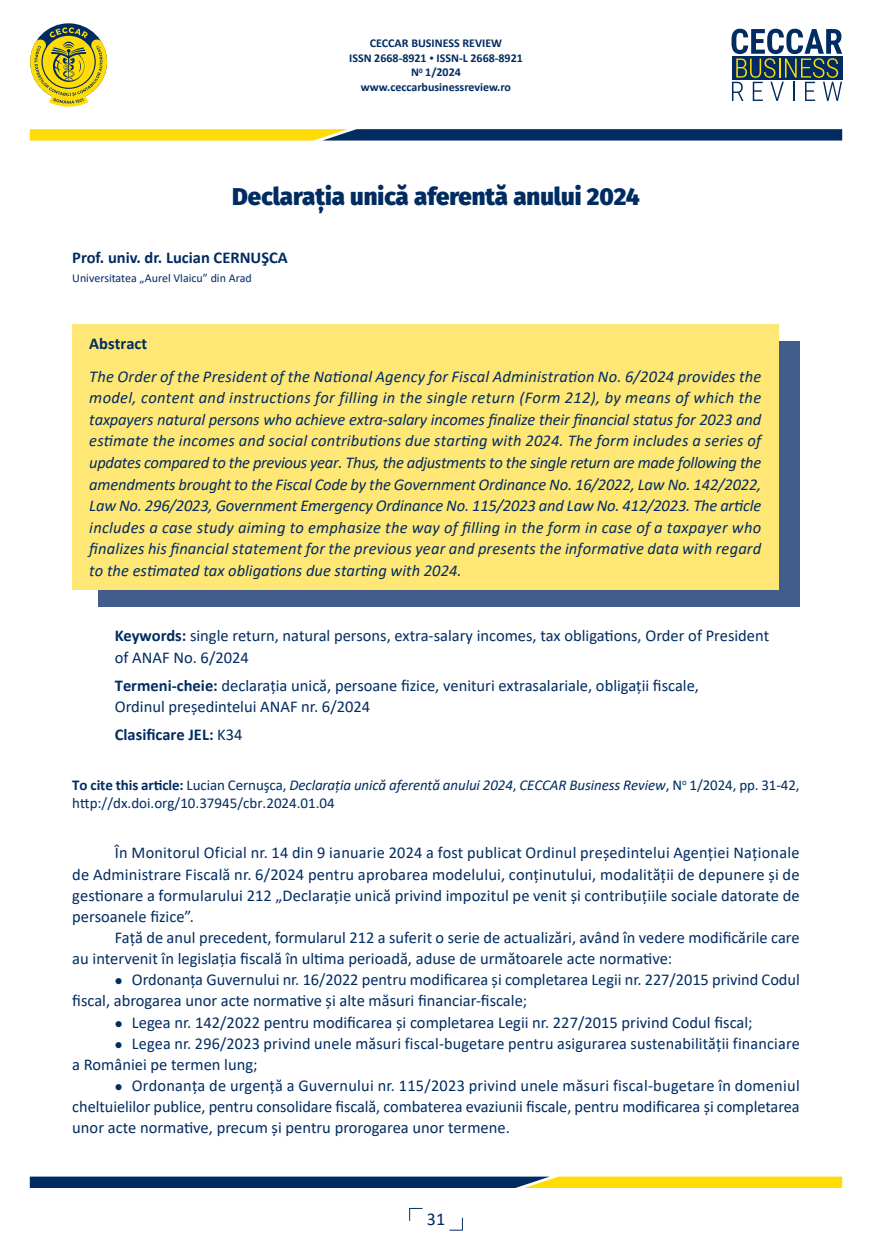
<style>
.page{position:relative;width:872px;height:1255px;background:#fff}
.page>*{position:absolute;margin:0;border:0;box-sizing:border-box;transform-origin:0 0}
.t1{font:900 24px "Fira Sans";color:#002c62}
.t2{font:18px "Calibri";color:#002c62}
.t3{font:16.5px/21.1px "Calibri";color:#002c62}
.t4{font:italic 16.5px/21.6px "Calibri";color:#002c62;text-align:justify}
.t5{font:700 16.5px "Calibri";color:#002c62}
.t6{font:15px/18px "Calibri";color:#002c62}
.t7{font:700 12px/14.4px "Calibri";color:#002c62;text-align:center}
.t8{font:12px "Calibri";color:#002c62}
.s1{font-size:9px}
.s2{font-weight:700}
.s3{font-weight:400}
.s4{font-style:italic}
</style>
<div class="page">
<svg style="left:449px;top:1217px;width:14px;height:13px"></svg>
<svg style="left:731px;top:29px;width:111px;height:72px"></svg>
<svg style="left:30px;top:129px;width:812px;height:11px;background:#647144"></svg>
<svg style="left:30px;top:27px;width:77px;height:80px"></svg>
<svg style="left:30px;top:1176px;width:812px;height:11px;background:#69774c"></svg>
<svg style="left:409px;top:1207px;width:13px;height:13px"></svg>
<div style="left:98px;top:341px;width:701px;height:265px;background:#425c8b"></div>
<div style="left:72px;top:325px;width:706px;height:265px;background:#ffe775"></div>
<p class="t7" style="left:349px;top:36px;width:175px">CECCAR BUSINESS REVIEW<br>ISSN 2668-8921 <span class="s1">•</span> ISSN-L 2668-8921<br>N<sup>0</sup> 1/2024 www.ceccarbusinessreview.ro</p>
<h1 class="t1" style="left:232px;top:175px;width:409px">Declarația unică aferentă anului 2024</h1>
<p class="t5" style="left:72px;top:246px;width:217px">Prof. univ. dr. Lucian CERNUŞCA</p>
<p class="t8" style="left:72px;top:270px;width:181px">Universitatea „Aurel Vlaicu” din Arad</p>
<p class="t5" style="left:89px;top:332px;width:59px">Abstract</p>
<p class="t4" style="left:89px;top:364px;width:673px">The Order of the President of the National Agency for Fiscal Administration No. 6/2024 provides the model, content and instructions for filling in the single return (Form 212), by means of which the taxpayers natural persons who achieve extra-salary incomes finalize their financial status for 2023 and estimate the incomes and social contributions due starting with 2024. The form includes a series of updates compared to the previous year. Thus, the adjustments to the single return are made following the amendments brought to the Fiscal Code by the Government Ordinance No. 16/2022, Law No. 142/2022, Law No. 296/2023, Government Emergency Ordinance No. 115/2023 and Law No. 412/2023. The article includes a case study aiming to emphasize the way of filling in the form in case of a taxpayer who finalizes his financial statement for the previous year and presents the informative data with regard to the estimated tax obligations due starting with 2024.</p>
<p class="t3" style="left:115px;top:624px;width:656px;line-height:21.6px"><span class="s2">Keywords:</span> single return, natural persons, extra-salary incomes, tax obligations, Order of President of ANAF No. 6/2024</p>
<p class="t3" style="left:115px;top:673px;width:585px;line-height:21.6px"><span class="s2">Termeni-cheie:</span> declarația unică, persoane fizice, venituri extrasalariale, obligații fiscale,<br>Ordinul președintelui ANAF nr. 6/2024</p>
<p class="t5" style="left:115px;top:723px;width:129px">Clasificare JEL: <span class="s3">K34</span></p>
<p class="t6" style="left:72px;top:775px;width:729px"><span class="s2">To cite this article:</span> Lucian Cernuşca, <span class="s4">Declarația unică aferentă anului 2024</span>, <span class="s4">CECCAR Business Review</span>, N<sup>o</sup> 1/2024, pp. 31-42, http://dx.doi.org/10.37945/cbr.2024.01.04</p>
<p class="t3" style="left:72px;top:841px;width:729px;text-align:justify;text-indent:43px">În Monitorul Oficial nr. 14 din 9 ianuarie 2024 a fost publicat Ordinul președintelui Agenției Naționale de Administrare Fiscală nr. 6/2024 pentru aprobarea modelului, conținutului, modalității de depunere şi de gestionare a formularului 212 „Declarație unică privind impozitul pe venit şi contribuțiile sociale datorate de persoanele fizice”.</p>
<p class="t3" style="left:72px;top:926px;width:729px;text-indent:43px">Față de anul precedent, formularul 212 a suferit o serie de actualizări, având în vedere modificările care au intervenit în legislația fiscală în ultima perioadă, aduse de următoarele acte normative:</p>
<p class="t3" style="left:72px;top:968px;width:729px;text-indent:43px">● Ordonanța Guvernului nr. 16/2022 pentru modificarea şi completarea Legii nr. 227/2015 privind Codul fiscal, abrogarea unor acte normative şi alte măsuri financiar-fiscale;</p>
<p class="t3" style="left:115px;top:1011px;width:639px">● Legea nr. 142/2022 pentru modificarea şi completarea Legii nr. 227/2015 privind Codul fiscal;</p>
<p class="t3" style="left:72px;top:1032px;width:729px;text-indent:43px">● Legea nr. 296/2023 privind unele măsuri fiscal-bugetare pentru asigurarea sustenabilității financiare a României pe termen lung;</p>
<p class="t3" style="left:72px;top:1074px;width:729px;text-align:justify;text-indent:43px">● Ordonanța de urgență a Guvernului nr. 115/2023 privind unele măsuri fiscal-bugetare în domeniul cheltuielilor publice, pentru consolidare fiscală, combaterea evaziunii fiscale, pentru modificarea şi completarea unor acte normative, precum şi pentru prorogarea unor termene.</p>
<p class="t2" style="left:427px;top:1206px;width:20px">31</p>
</div>
